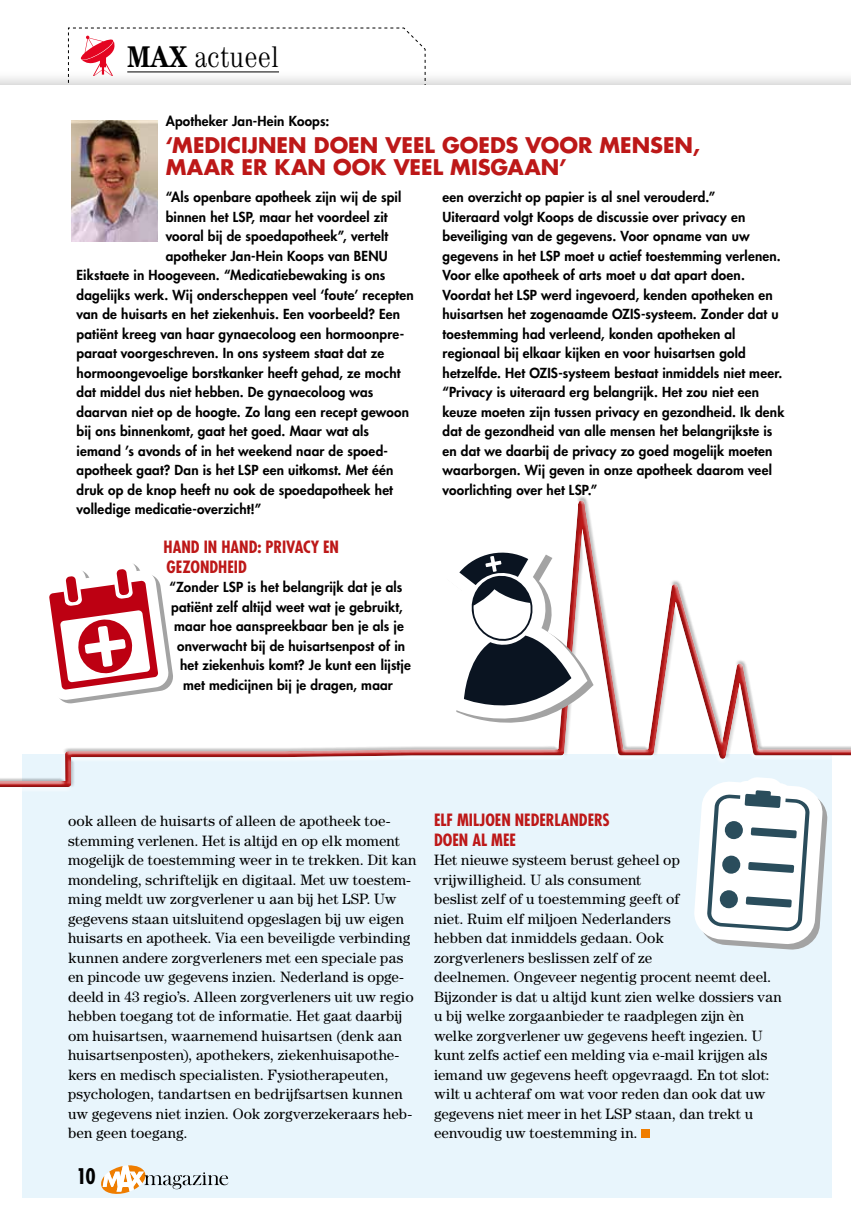
<style>
.page{position:relative;width:851px;height:1212px;background:#fff}
.page>*{position:absolute;margin:0;border:0;box-sizing:border-box;transform-origin:0 0}
.t1{font:300 condensed 30px "Century Std";color:#000}
.t2{font:700 21px/22.5px "Futura Std";color:#bd1818}
.t3{font:700 condensed 21px "Futura Std";color:#000}
.t4{font:700 condensed 16.5px/19.5px "Futura Std";color:#bd1818}
.t5{font:15px/19.5px "Century Std";letter-spacing:.005em;color:#000}
.t6{font:800 13.5px/19.5px "Futura Std";letter-spacing:.015em;color:#000}
.s1{font-weight:700}
</style>
<div class="page">
<svg style="left:68px;top:27px;width:358px;height:42px"></svg>
<div style="left:22px;top:754px;width:809px;height:444px;background:#e8f5fc"></div>
<img style="left:72px;top:121px;width:85px;height:120px">
<svg style="left:694px;top:792px;width:134px;height:158px;background:#d1d8dc"></svg>
<div style="left:641px;top:1130px;width:9px;height:8px;background:#ef7d00"></div>
<div style="left:0;top:499px;width:850px;height:293px;background:#000;opacity:.25"></div>
<svg style="left:38px;top:558px;width:136px;height:146px"></svg>
<svg style="left:440px;top:538px;width:153px;height:189px"></svg>
<svg style="left:101px;top:1165px;width:127px;height:29px"></svg>
<h1 class="t1" style="left:127px;top:40px;width:153px"><span class="s1">MAX</span> actueel</h1>
<p class="t6" style="left:166px;top:111px;width:165px">Apotheker Jan-Hein Koops:</p>
<h2 class="t2" style="left:166px;top:133px;width:535px">‘MEDICIJNEN DOEN VEEL GOEDS VOOR MENSEN,<br>MAAR ER KAN OOK VEEL MISGAAN’</h2>
<p class="t6" style="left:166px;top:187px;width:237px">“Als openbare apotheek zijn wij de spil</p>
<p class="t6" style="left:166px;top:207px;width:223px">binnen het LSP, maar het voordeel zit</p>
<p class="t6" style="left:166px;top:226px;width:224px">vooral bij de spoedapotheek”, vertelt</p>
<p class="t6" style="left:166px;top:246px;width:223px">apotheker Jan-Hein Koops van BENU</p>
<p class="t6" style="left:77px;top:265px;width:310px">Eikstaete in Hoogeveen. “Medicatiebewaking is ons</p>
<p class="t6" style="left:77px;top:285px;width:339px">dagelijks werk. Wij onderscheppen veel ‘foute’ recepten</p>
<p class="t6" style="left:77px;top:304px;width:325px">van de huisarts en het ziekenhuis. Een voorbeeld? Een</p>
<p class="t6" style="left:77px;top:324px;width:329px">patiënt kreeg van haar gynaecoloog een hormoonpre-</p>
<p class="t6" style="left:77px;top:343px;width:309px">paraat voorgeschreven. In ons systeem staat dat ze</p>
<p class="t6" style="left:77px;top:363px;width:325px">hormoongevoelige borstkanker heeft gehad, ze mocht</p>
<p class="t6" style="left:77px;top:382px;width:298px">dat middel dus niet hebben. De gynaecoloog was</p>
<p class="t6" style="left:77px;top:402px;width:334px">daarvan niet op de hoogte. Zo lang een recept gewoon</p>
<p class="t6" style="left:77px;top:421px;width:294px">bij ons binnenkomt, gaat het goed. Maar wat als</p>
<p class="t6" style="left:77px;top:441px;width:313px">iemand ’s avonds of in het weekend naar de spoed-</p>
<p class="t6" style="left:77px;top:460px;width:318px">apotheek gaat? Dan is het LSP een uitkomst. Met één</p>
<p class="t6" style="left:77px;top:480px;width:318px">druk op de knop heeft nu ook de spoedapotheek het</p>
<p class="t6" style="left:77px;top:499px;width:186px">volledige medicatie-overzicht!”</p>
<p class="t4" style="left:164px;top:537px;width:177px">HAND IN HAND: PRIVACY EN<br>GEZONDHEID</p>
<p class="t6" style="left:170px;top:577px;width:234px">“Zonder LSP is het belangrijk dat je als</p>
<p class="t6" style="left:171px;top:597px;width:233px">patiënt zelf altijd weet wat je gebruikt,</p>
<p class="t6" style="left:174px;top:616px;width:231px">maar hoe aanspreekbaar ben je als je</p>
<p class="t6" style="left:177px;top:636px;width:229px">onverwacht bij de huisartsenpost of in</p>
<p class="t6" style="left:180px;top:655px;width:232px">het ziekenhuis komt? Je kunt een lijstje</p>
<p class="t6" style="left:183px;top:675px;width:211px">met medicijnen bij je dragen, maar</p>
<p class="t6" style="left:442px;top:187px;width:343px">een overzicht op papier is al snel verouderd.”<br>Uiteraard volgt Koops de discussie over privacy en beveiliging van de gegevens. Voor opname van uw gegevens in het LSP moet u actief toestemming verlenen.<br>Voor elke apotheek of arts moet u dat apart doen.<br>Voordat het LSP werd ingevoerd, kenden apotheken en huisartsen het zogenaamde OZIS-systeem. Zonder dat u toestemming had verleend, konden apotheken al regionaal bij elkaar kijken en voor huisartsen gold hetzelfde. Het OZIS-systeem bestaat inmiddels niet meer. “Privacy is uiteraard erg belangrijk. Het zou niet een keuze moeten zijn tussen privacy en gezondheid. Ik denk dat de gezondheid van alle mensen het belangrijkste is en dat we daarbij de privacy zo goed mogelijk moeten waarborgen. Wij geven in onze apotheek daarom veel voorlichting over het LSP.”</p>
<p class="t5" style="left:68px;top:811px;width:350px">ook alleen de huisarts of alleen de apotheek toe&shy;stemming verlenen. Het is altijd en op elk moment mogelijk de toestemming weer in te trekken. Dit kan mondeling, schriftelijk en digitaal. Met uw toestem&shy;ming meldt uw zorgverlener u aan bij het LSP. Uw gegevens staan uitsluitend opgeslagen bij uw eigen huisarts en apotheek. Via een beveiligde verbinding kunnen andere zorgverleners met een speciale pas en pincode uw gegevens inzien. Nederland is opge&shy;deeld in 43 regio’s. Alleen zorgverleners uit uw regio hebben toegang tot de informatie. Het gaat daarbij om huisartsen, waarnemend huisartsen (denk aan huisartsenposten), apothekers, ziekenhuisapothe&shy;kers en medisch specialisten. Fysiotherapeuten, psychologen, tandartsen en bedrijfsartsen kunnen uw gegevens niet inzien. Ook zorgverzekeraars heb&shy;ben geen toegang.</p>
<h2 class="t3" style="left:77px;top:1164px;width:21px">10</h2>
<p class="t4" style="left:434px;top:810px;width:177px">ELF MILJOEN NEDERLANDERS<br>DOEN AL MEE</p>
<p class="t5" style="left:434px;top:850px;width:349px">Het nieuwe systeem berust geheel op<br>vrijwilligheid. U als consument<br>beslist zelf of u toestemming geeft of<br>niet. Ruim elf miljoen Nederlanders<br>hebben dat inmiddels gedaan. Ook<br>zorgverleners beslissen zelf of ze<br>deelnemen. Ongeveer negentig procent neemt deel.<br>Bijzonder is dat u altijd kunt zien welke dossiers van u bij welke zorgaanbieder te raadplegen zijn èn welke zorgverlener uw gegevens heeft ingezien. U kunt zelfs actief een melding via e-mail krijgen als iemand uw gegevens heeft opgevraagd. En tot slot: wilt u achteraf om wat voor reden dan ook dat uw gegevens niet meer in het LSP staan, dan trekt u eenvoudig uw toestemming in.</p>
</div>
